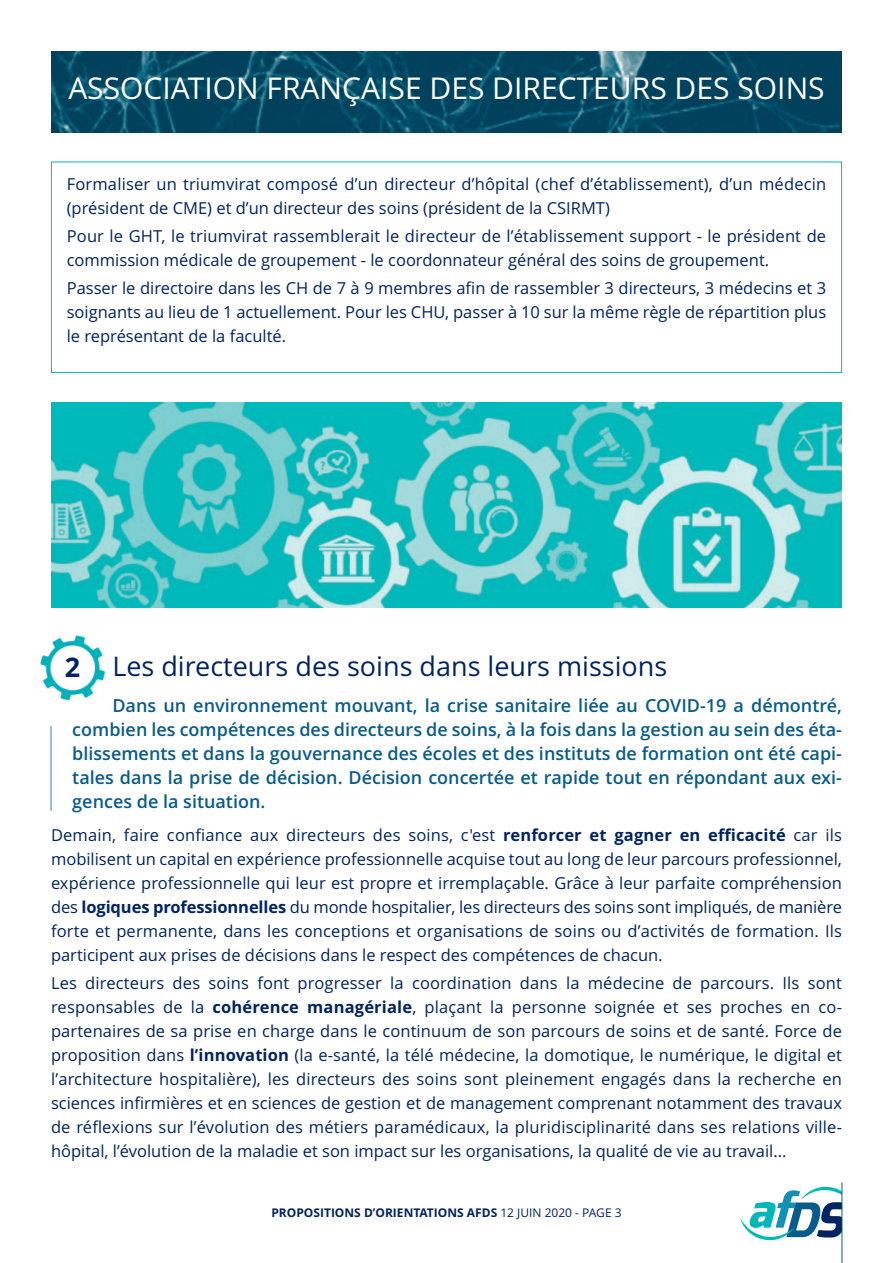
<style>
.page{position:relative;width:893px;height:1263px;background:#fff}
.page>*{position:absolute;margin:0;border:0;box-sizing:border-box;transform-origin:0 0}
.t1{font:30px "Open Sans";color:#fff}
.t2{font:27px "Open Sans";color:#002361}
.t3{font:700 27px "Open Sans";color:#002361}
.t4{font:600 18px/24px "Open Sans";color:#085b8b;text-align:justify}
.t5{font:16.5px/24px "Open Sans";color:#002361;text-align:justify}
.t6{font:700 12px "Open Sans";color:#002361}
.s1{font-weight:700}
.s2{font-weight:400}
</style>
<div class="page">
<img style="left:51px;top:51px;width:791px;height:81px">
<svg style="left:740px;top:1187px;width:102px;height:53px"></svg>
<hr style="left:842px;top:1182px;width:1px;height:81px;background:#085b8b">
<div style="left:51px;top:162px;width:791px;height:211px;border:1px solid #00b8b9"></div>
<img style="left:51px;top:402px;width:791px;height:205px">
<hr style="left:51px;top:726px;width:1px;height:85px;background:#1391b5">
<img style="left:39px;top:635px;width:67px;height:66px">
<p class="t1" style="left:68px;top:77px;width:758px">ASSOCIATION FRANÇAISE DES DIRECTEURS DES SOINS</p>
<p class="t5" style="left:67px;top:174px;width:761px">Formaliser un triumvirat composé d’un directeur d’hôpital (chef d’établissement), d’un médecin (président de CME) et d’un directeur des soins (président de la CSIRMT)</p>
<p class="t5" style="left:67px;top:226px;width:761px">Pour le GHT, le triumvirat rassemblerait le directeur de l’établissement support - le président de commission médicale de groupement - le coordonnateur général des soins de groupement.</p>
<p class="t5" style="left:67px;top:278px;width:761px">Passer le directoire dans les CH de 7 à 9 membres afin de rassembler 3 directeurs, 3 médecins et 3 soignants au lieu de 1 actuellement. Pour les CHU, passer à 10 sur la même règle de répartition plus le représentant de la faculté.</p>
<p class="t2" style="left:112px;top:655px;width:556px">Les directeurs des soins dans leurs missions</p>
<p class="t4" style="left:72px;top:696px;width:771px;text-indent:40px">Dans un environnement mouvant, la crise sanitaire liée au COVID-19 a démontré, combien les compétences des directeurs de soins, à la fois dans la gestion au sein des éta&shy;blissements et dans la gouvernance des écoles et des instituts de formation ont été capi&shy;tales dans la prise de décision. Décision concertée et rapide tout en répondant aux exi&shy;gences de la situation.</p>
<p class="t5" style="left:51px;top:825px;width:792px">Demain, faire confiance aux directeurs des soins, c'est <span class="s1">renforcer et gagner en efficacité</span> car ils mobilisent un capital en expérience professionnelle acquise tout au long de leur parcours professionnel, expérience professionnelle qui leur est propre et irremplaçable. Grâce à leur parfaite compréhension des <span class="s1">logiques professionnelles</span> du monde hospitalier, les directeurs des soins sont impliqués, de manière forte et permanente, dans les conceptions et organisations de soins ou d’activités de formation. Ils participent aux prises de décisions dans le respect des compétences de chacun.</p>
<p class="t5" style="left:51px;top:973px;width:792px">Les directeurs des soins font progresser la coordination dans la médecine de parcours. Ils sont responsables de la <span class="s1">cohérence managériale</span>, plaçant la personne soignée et ses proches en co&shy;partenaires de sa prise en charge dans le continuum de son parcours de soins et de santé. Force de proposition dans <span class="s1">l’innovation</span> (la e-santé, la télé médecine, la domotique, le numérique, le digital et l’architecture hospitalière), les directeurs des soins sont pleinement engagés dans la recherche en sciences infirmières et en sciences de gestion et de management comprenant notamment des travaux de réflexions sur l’évolution des métiers paramédicaux, la pluridisciplinarité dans ses relations ville&shy;hôpital, l’évolution de la maladie et son impact sur les organisations, la qualité de vie au travail...</p>
<p class="t3" style="left:65px;top:656px;width:17px">2</p>
<p class="t6" style="left:271px;top:1208px;width:352px">PROPOSITIONS D’ORIENTATIONS AFDS <span class="s2">12 JUIN 2020 - PAGE 3</span></p>
</div>
